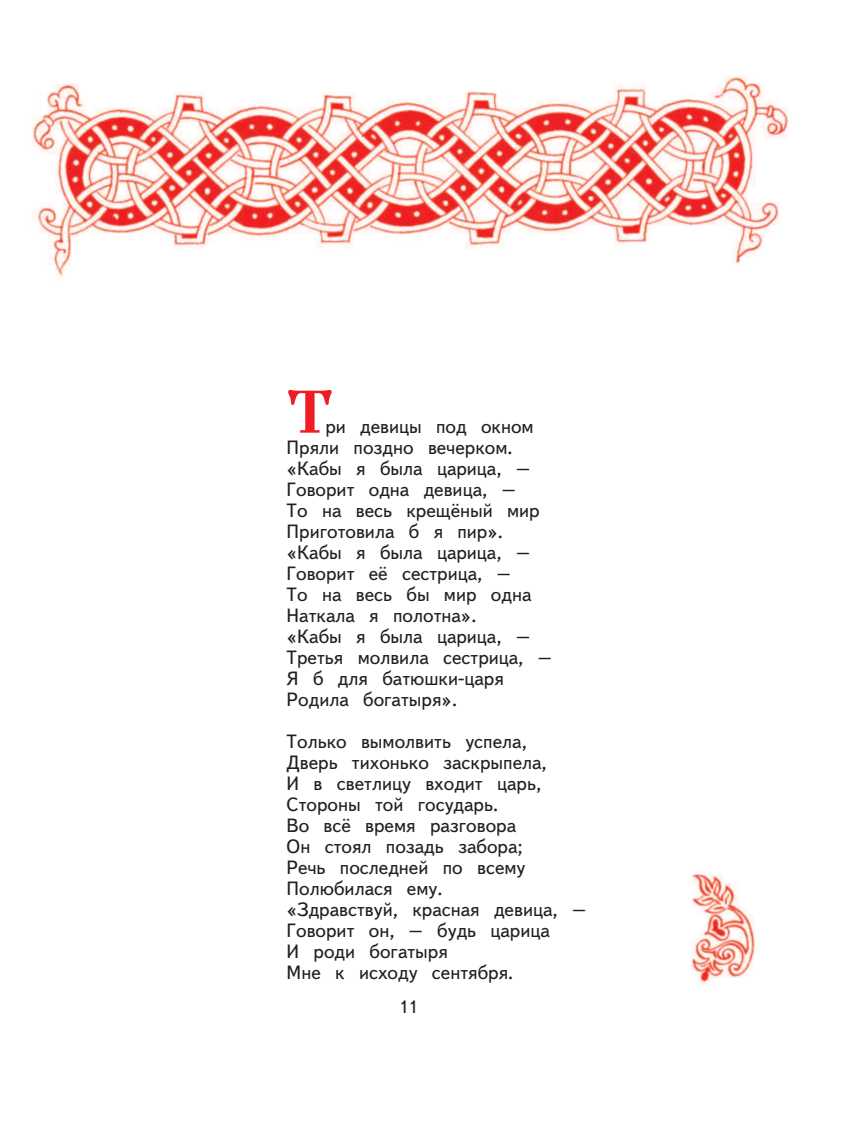
<style>
.page{position:relative;width:859px;height:1127px;background:#fff}
.page>*{position:absolute;margin:0;border:0;box-sizing:border-box;transform-origin:0 0}
.t1{font:60px "Izhitsa C";color:#ee1d23}
.t2{font:19.2px/21px "Text";color:#231f20}
.t3{font:18px "Text";color:#231f20}
</style>
<div class="page">
<img style="left:691px;top:873px;width:64px;height:113px">
<img style="left:32px;top:76px;width:757px;height:201px">
<h1 class="t1" style="left:287px;top:378px;width:48px">Т</h1>
<p class="t2" style="left:287px;top:417px;width:267px;text-indent:39px">ри девицы под окном<br>Пряли поздно вечерком. «Кабы я была царица, –<br>Говорит одна девица, –<br>То на весь крещёный мир<br>Приготовила б я пир». «Кабы я была царица, –<br>Говорит её сестрица, –<br>То на весь бы мир одна<br>Наткала я полотна».<br>«Кабы я была царица, –<br>Третья молвила сестрица, –<br>Я б для батюшки-царя<br>Родила богатыря».</p>
<p class="t2" style="left:287px;top:732px;width:301px">Только вымолвить успела,<br>Дверь тихонько заскрыпела,<br>И в светлицу входит царь,<br>Стороны той государь.<br>Во всё время разговора<br>Он стоял позадь забора;<br>Речь последней по всему<br>Полюбилася ему.<br>«Здравствуй, красная девица, –<br>Говорит он, – будь царица<br>И роди богатыря<br>Мне к исходу сентября.</p>
<p class="t3" style="left:399px;top:999px;width:20px">11</p>
</div>
